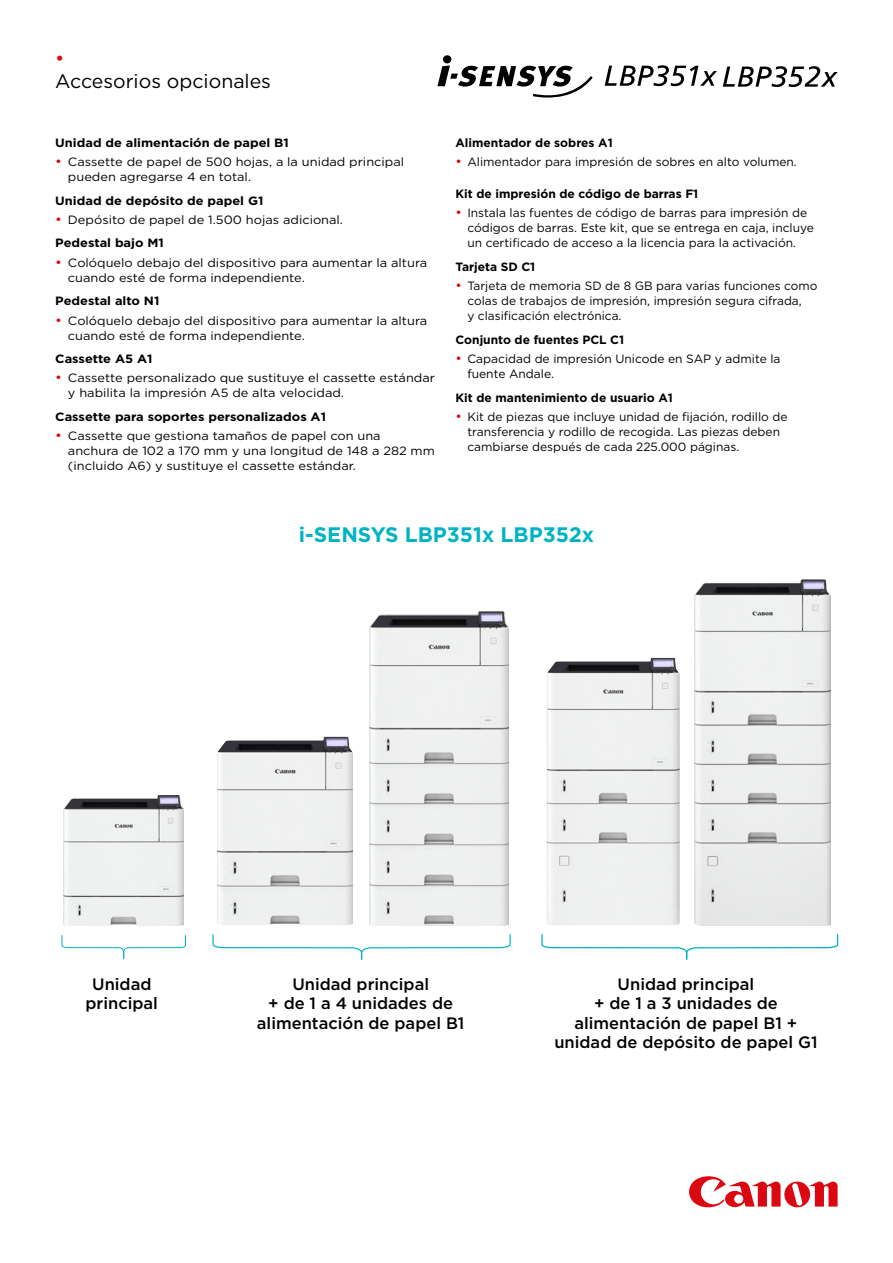
<style>
.page{position:relative;width:893px;height:1263px;background:#fff}
.page>*{position:absolute;margin:0;border:0;box-sizing:border-box;transform-origin:0 0}
.t1{font:700 21px "Gotham";color:#00b3c4}
.t2{font:19.5px "Gotham";color:#000}
.t3{font:19.5px "Gotham";color:#db0812}
.t4{font:500 16.5px/19.5px "Gotham";color:#000;text-align:center}
.t5{font:12px/15px "Gotham";color:#000}
.t6{font:12px/15px "Gotham";color:#000;scale:1.07 1}
.t7{font:700 12px "Gotham";color:#000;scale:1.07 1}
.t8{font:700 12px "Gotham";color:#000}
.s1{font-size:13.5px;color:#db0812}
.s2{font-weight:700}
</style>
<div class="page">
<svg style="left:437px;top:55px;width:156px;height:43px"></svg>
<svg style="left:605px;top:65px;width:112px;height:21px"></svg>
<svg style="left:723px;top:66px;width:115px;height:21px"></svg>
<svg style="left:689px;top:1176px;width:149px;height:31px"></svg>
<svg style="left:61px;top:935px;width:125px;height:24px"></svg>
<svg style="left:212px;top:934px;width:299px;height:26px"></svg>
<svg style="left:541px;top:934px;width:298px;height:26px"></svg>
<img style="left:64px;top:795px;width:119px;height:130px">
<img style="left:217px;top:737px;width:136px;height:188px">
<img style="left:695px;top:579px;width:136px;height:346px">
<img style="left:369px;top:611px;width:139px;height:314px">
<img style="left:547px;top:658px;width:133px;height:267px">
<h2 class="t3" style="left:55px;top:45px;width:11px">•</h2>
<h2 class="t2" style="left:55px;top:69px;width:217px">Accesorios opcionales</h2>
<p class="t7" style="left:55px;top:135px;width:220px">Unidad de alimentación de papel B1</p>
<p class="t6" style="left:68px;top:154px;width:316px;text-indent:-13px"><span class="s1">•</span> Cassette de papel de 500 hojas, a la unidad principal pueden agregarse 4 en total.</p>
<p class="t7" style="left:55px;top:192px;width:196px">Unidad de depósito de papel G1</p>
<p class="t6" style="left:55px;top:208px;width:270px;line-height:23.5px"><span class="s1">•</span> Depósito de papel de 1.500 hojas adicional.<br><span class="s2">Pedestal bajo M1</span></p>
<p class="t6" style="left:68px;top:255px;width:337px;text-indent:-13px"><span class="s1">•</span> Colóquelo debajo del dispositivo para aumentar la altura cuando esté de forma independiente.</p>
<p class="t7" style="left:55px;top:293px;width:99px">Pedestal alto N1</p>
<p class="t6" style="left:68px;top:312px;width:337px;text-indent:-13px"><span class="s1">•</span> Colóquelo debajo del dispositivo para aumentar la altura cuando esté de forma independiente.</p>
<p class="t7" style="left:55px;top:351px;width:92px">Cassette A5 A1</p>
<p class="t6" style="left:68px;top:370px;width:344px;text-indent:-13px"><span class="s1">•</span> Cassette personalizado que sustituye el cassette estándar y habilita la impresión A5 de alta velocidad.</p>
<p class="t7" style="left:55px;top:409px;width:255px">Cassette para soportes personalizados A1</p>
<p class="t6" style="left:68px;top:428px;width:344px;text-indent:-13px"><span class="s1">•</span> Cassette que gestiona tamaños de papel con una<br>anchura de 102 a 170 mm y una longitud de 148 a 282 mm (incluido A6) y sustituye el cassette estándar.</p>
<p class="t8" style="left:455px;top:135px;width:159px">Alimentador de sobres A1</p>
<p class="t5" style="left:455px;top:154px;width:343px"><span class="s1">•</span> Alimentador para impresión de sobres en alto volumen.</p>
<p class="t8" style="left:455px;top:186px;width:244px">Kit de impresión de código de barras F1</p>
<p class="t5" style="left:467px;top:205px;width:348px;text-indent:-12px"><span class="s1">•</span> Instala las fuentes de código de barras para impresión de códigos de barras. Este kit, que se entrega en caja, incluye un certificado de acceso a la licencia para la activación.</p>
<p class="t8" style="left:455px;top:259px;width:81px">Tarjeta SD C1</p>
<p class="t5" style="left:467px;top:278px;width:351px;text-indent:-12px"><span class="s1">•</span> Tarjeta de memoria SD de 8 GB para varias funciones como colas de trabajos de impresión, impresión segura cifrada,<br>y clasificación electrónica.</p>
<p class="t8" style="left:455px;top:332px;width:170px">Conjunto de fuentes PCL C1</p>
<p class="t5" style="left:467px;top:351px;width:315px;text-indent:-12px"><span class="s1">•</span> Capacidad de impresión Unicode en SAP y admite la fuente Andale.</p>
<p class="t8" style="left:455px;top:389px;width:219px">Kit de mantenimiento de usuario A1</p>
<p class="t5" style="left:467px;top:409px;width:322px;text-indent:-12px"><span class="s1">•</span> Kit de piezas que incluye unidad de fijación, rodillo de transferencia y rodillo de recogida. Las piezas deben cambiarse después de cada 225.000 páginas.</p>
<h1 class="t1" style="left:299px;top:520px;width:297px">i-SENSYS LBP351x LBP352x</h1>
<h3 class="t4" style="left:86px;top:974px;width:74px">Unidad principal</h3>
<h3 class="t4" style="left:257px;top:974px;width:209px">Unidad principal<br>+ de 1 a 4 unidades de alimentación de papel B1</h3>
<h3 class="t4" style="left:554px;top:974px;width:265px">Unidad principal<br>+ de 1 a 3 unidades de alimentación de papel B1 + unidad de depósito de papel G1</h3>
</div>
